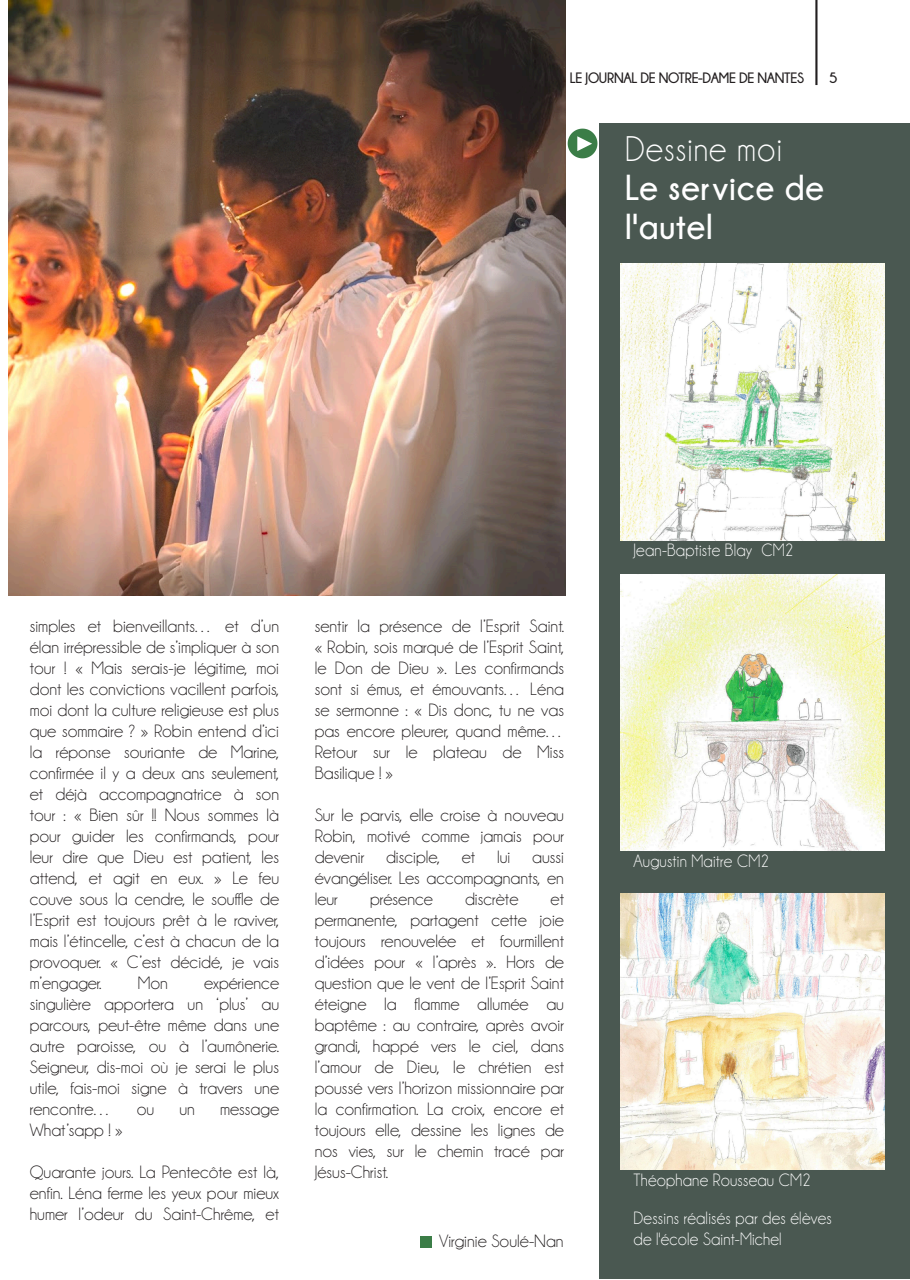
<style>
.page{position:relative;width:910px;height:1280px;background:#fff}
.page>*{position:absolute;margin:0;border:0;box-sizing:border-box;transform-origin:0 0}
.t1{font:700 36px/39px "Champagne&Limousines";letter-spacing:.035em;color:#fff;scale:.94 1}
.t2{font:36px "Champagne&Limousines";letter-spacing:.03em;color:#fff;scale:.94 1}
.t3{font:18px/21px "Champagne&Limousines";letter-spacing:.005em;color:#231f20;text-align:justify}
.t4{font:18px/21px "Champagne&Limousines";letter-spacing:.015em;color:#fff;scale:.94 1}
.t5{font:700 15px "Champagne&Limousines";letter-spacing:-.02em;color:#231f20;scale:.95 1}
.t6{font:700 15px "Champagne&Limousines";letter-spacing:-.02em;color:#231f20}
</style>
<div class="page">
<hr style="left:815px;top:0;width:2px;height:85px;background:#231f20">
<div style="left:420px;top:1237px;width:11px;height:11px;background:#3b7d47"></div>
<img style="left:9px;top:0;width:557px;height:595px">
<svg style="left:568px;top:129px;width:29px;height:29px"></svg>
<div style="left:600px;top:123px;width:310px;height:1156px;background:#4a5851"></div>
<img style="left:621px;top:264px;width:263px;height:276px">
<img style="left:621px;top:574px;width:263px;height:276px">
<img style="left:621px;top:893px;width:263px;height:276px">
<p class="t5" style="left:570px;top:70px;width:248px">LE JOURNAL DE NOTRE-DAME DE NANTES</p>
<p class="t6" style="left:829px;top:69px;width:10px">5</p>
<h1 class="t2" style="left:625px;top:131px;width:168px">Dessine moi</h1>
<h1 class="t1" style="left:625px;top:167px;width:213px">Le service de l'autel</h1>
<p class="t3" style="left:30px;top:615px;width:251px">simples et bienveillants… et d’un élan irrépressible de s’impliquer à son tour ! « Mais serais-je légitime, moi dont les convictions vacillent parfois, moi dont la culture religieuse est plus que sommaire ? » Robin entend d’ici la réponse souriante de Marine, confirmée il y a deux ans seulement, et déjà accompagnatrice à son tour : « Bien sûr !! Nous sommes là pour guider les confirmands, pour leur dire que Dieu est patient, les attend, et agit en eux. » Le feu couve sous la cendre, le souffle de l’Esprit est toujours prêt à le raviver, mais l’étincelle, c’est à chacun de la provoquer. « C’est décidé, je vais m’engager.</p>
<p class="t3" style="left:138px;top:972px;width:32px">Mon</p>
<p class="t3" style="left:30px;top:972px;width:251px;text-indent:174px">expérience singulière apportera un ‘plus’ au parcours, peut-être même dans une autre paroisse, ou à l’aumônerie.<br>Seigneur, dis-moi où je serai le plus utile, fais-moi signe à travers une rencontre…</p>
<p class="t3" style="left:137px;top:1098px;width:19px">ou</p>
<p class="t3" style="left:179px;top:1098px;width:17px">un</p>
<p class="t3" style="left:220px;top:1098px;width:61px">message</p>
<p class="t3" style="left:30px;top:1119px;width:94px">What’sapp ! »</p>
<p class="t3" style="left:30px;top:1161px;width:251px">Quarante jours. La Pentecôte est là, enfin. Léna ferme les yeux pour mieux humer l’odeur du Saint-Chrême, et</p>
<p class="t3" style="left:315px;top:615px;width:251px">sentir la présence de l’Esprit Saint. « Robin, sois marqué de l’Esprit Saint, le Don de Dieu ». Les confirmands sont si émus, et émouvants… Léna se sermonne : « Dis donc, tu ne vas pas encore pleurer, quand même… Retour sur le plateau de Miss Basilique ! »</p>
<p class="t3" style="left:315px;top:804px;width:251px">Sur le parvis, elle croise à nouveau Robin, motivé comme jamais pour devenir disciple, et lui aussi évangéliser. Les accompagnants, en leur</p>
<p class="t3" style="left:370px;top:888px;width:64px">présence</p>
<p class="t3" style="left:465px;top:888px;width:55px">discrète</p>
<p class="t3" style="left:315px;top:888px;width:251px;text-indent:236px">et permanente, partagent cette joie toujours renouvelée et fourmillent d’idées pour « l’après ». Hors de question que le vent de l’Esprit Saint éteigne la flamme allumée au baptême : au contraire, après avoir grandi, happé vers le ciel, dans l’amour de Dieu, le chrétien est poussé vers l’horizon missionnaire par la confirmation. La croix, encore et toujours elle, dessine les lignes de nos vies, sur le chemin tracé par Jésus-Christ.</p>
<p class="t3" style="left:439px;top:1231px;width:126px">Virginie Soulé-Nan</p>
<p class="t4" style="left:634px;top:540px;width:172px">Jean-Baptiste Blay CM2</p>
<p class="t4" style="left:634px;top:851px;width:146px">Augustin Maitre CM2</p>
<p class="t4" style="left:634px;top:1170px;width:190px">Théophane Rousseau CM2</p>
<p class="t4" style="left:634px;top:1208px;width:212px">Dessins réalisés par des élèves de l'école Saint-Michel</p>
</div>
